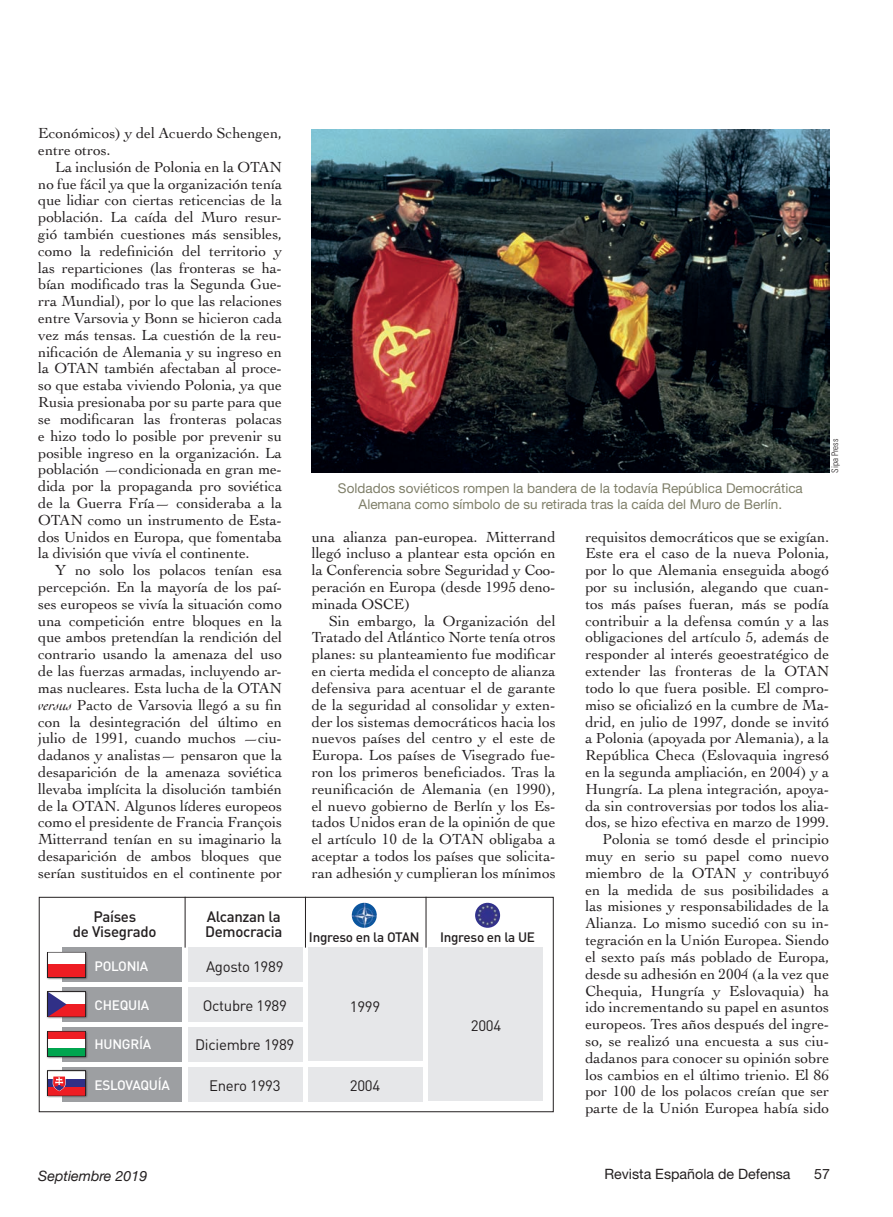
<style>
.page{position:relative;width:893px;height:1217px;background:#fff}
.page>*{position:absolute;margin:0;border:0;box-sizing:border-box;transform-origin:0 0}
.Texto_general{font:15.3px/16.8px "Cochin";color:#231f20;text-align:justify}
.textoinfo{font:15px "DIN";letter-spacing:-.02em;color:#231f20}
.textoinfo-2{font:500 15px/15px "DIN";letter-spacing:-.02em;color:#231f20}
.t1{font:14.25px "Helvetica Neue";color:#231f20}
.t2{font:italic 14.25px "Helvetica Neue";color:#231f20}
.Pie_de_foto{font:13.5px/15.8px "Helvetica Neue";color:#7f7f69;text-align:center}
.textoinfo-3{font:500 13.5px "DIN";letter-spacing:-.02em;color:#fff}
.textoinfo-4{font:500 13.5px "DIN";letter-spacing:-.02em;color:#231f20}
.Crédito_foto{font:300 condensed 9px "Univers";letter-spacing:-.005em;color:#231f20}
.s1{font-style:italic}
</style>
<div class="page">
<div style="left:39px;top:896px;width:514px;height:215px;border:1px solid #231f20"></div>
<div style="left:308px;top:947px;width:115px;height:113px;background:#e6e7e9"></div>
<div style="left:308px;top:1066px;width:115px;height:35px;background:#e6e7e9"></div>
<div style="left:188px;top:947px;width:114px;height:34px;background:#e6e7e9"></div>
<div style="left:188px;top:987px;width:114px;height:34px;background:#e6e7e9"></div>
<div style="left:188px;top:1027px;width:114px;height:34px;background:#e6e7e9"></div>
<div style="left:188px;top:1066px;width:114px;height:35px;background:#e6e7e9"></div>
<div style="left:428px;top:947px;width:115px;height:154px;background:#e6e7e9"></div>
<div style="left:62px;top:947px;width:120px;height:34px;background:#9d9fa2"></div>
<div style="left:62px;top:987px;width:120px;height:34px;background:#9d9fa2"></div>
<div style="left:62px;top:1027px;width:120px;height:34px;background:#9d9fa2"></div>
<div style="left:62px;top:1066px;width:120px;height:35px;background:#9d9fa2"></div>
<div style="left:46px;top:950px;width:42px;height:29px;background:#231f20;opacity:.75"></div>
<div style="left:48px;top:951px;width:37px;height:25px;background:#fff"></div>
<div style="left:48px;top:964px;width:37px;height:12px;background:#ee1d23"></div>
<div style="left:46px;top:990px;width:42px;height:28px;background:#231f20;opacity:.75"></div>
<div style="left:48px;top:991px;width:37px;height:25px;background:#fff"></div>
<div style="left:48px;top:1004px;width:37px;height:12px;background:#ee1d23"></div>
<svg style="left:50px;top:993px;width:17px;height:21px"></svg>
<div style="left:48px;top:991px;width:37px;height:25px;border:1px solid #231f20"></div>
<div style="left:46px;top:1029px;width:42px;height:29px;background:#231f20;opacity:.75"></div>
<div style="left:48px;top:1030px;width:37px;height:25px;background:#ee1d23"></div>
<div style="left:48px;top:1039px;width:37px;height:16px;background:#fff"></div>
<div style="left:48px;top:1047px;width:37px;height:8px;background:#00a54f"></div>
<div style="left:46px;top:1069px;width:42px;height:28px;background:#231f20;opacity:.75"></div>
<div style="left:48px;top:1070px;width:37px;height:25px;background:#fff"></div>
<div style="left:48px;top:1078px;width:37px;height:17px;background:#303087"></div>
<div style="left:48px;top:1087px;width:37px;height:8px;background:#ee1d23"></div>
<svg style="left:53px;top:1076px;width:13px;height:14px"></svg>
<div style="left:48px;top:1070px;width:37px;height:25px;border:1px solid #231f20"></div>
<img style="left:352px;top:902px;width:25px;height:25px;border-radius:13px">
<img style="left:475px;top:902px;width:25px;height:25px;border-radius:13px">
<hr style="left:426px;top:896px;width:1px;height:51px;background:#231f20">
<hr style="left:305px;top:896px;width:1px;height:51px;background:#231f20">
<hr style="left:185px;top:896px;width:1px;height:51px;background:#231f20">
<img style="left:312px;top:129px;width:517px;height:343px">
<p class="Texto_general" style="left:38px;top:124px;width:245px">Económicos) y del Acuerdo Schengen, entre otros.</p>
<p class="Texto_general" style="left:38px;top:158px;width:245px;text-indent:17px">La inclusión de Polonia en la OTAN no fue fácil ya que la organización tenía que lidiar con ciertas reticencias de la población. La caída del Muro resur&shy;gió también cuestiones más sensibles, como la redefinición del territorio y las reparticiones (las fronteras se ha&shy;bían modificado tras la Segunda Gue&shy;rra Mundial), por lo que las relaciones entre Varsovia y Bonn se hicieron cada vez más tensas. La cuestión de la reu&shy;nificación de Alemania y su ingreso en la OTAN también afectaban al proce&shy;so que estaba viviendo Polonia, ya que Rusia presionaba por su parte para que se modificaran las fronteras polacas e hizo todo lo posible por prevenir su posible ingreso en la organización. La población —condicionada en gran me&shy;dida por la propaganda pro soviética de la Guerra Fría— consideraba a la OTAN como un instrumento de Esta&shy;dos Unidos en Europa, que fomentaba la división que vivía el continente.</p>
<p class="Texto_general" style="left:38px;top:561px;width:245px;text-indent:17px">Y no solo los polacos tenían esa percepción. En la mayoría de los paí&shy;ses europeos se vivía la situación como una competición entre bloques en la que ambos pretendían la rendición del contrario usando la amenaza del uso de las fuerzas armadas, incluyendo ar&shy;mas nucleares. Esta lucha de la OTAN <span class="s1">versus</span> Pacto de Varsovia llegó a su fin con la desintegración del último en julio de 1991, cuando muchos —ciu&shy;dadanos y analistas— pensaron que la desaparición de la amenaza soviética llevaba implícita la disolución también de la OTAN. Algunos líderes europeos como el presidente de Francia François Mitterrand tenían en su imaginario la desaparición de ambos bloques que serían sustituidos en el continente por</p>
<p class="textoinfo-2" style="left:73px;top:908px;width:85px;text-align:center">Países<br>de Visegrado</p>
<p class="textoinfo-2" style="left:205px;top:908px;width:79px">Alcanzan la<br>Democracia</p>
<p class="textoinfo-3" style="left:95px;top:957px;width:55px">POLONIA</p>
<p class="textoinfo" style="left:206px;top:956px;width:79px">Agosto 1989</p>
<p class="textoinfo" style="left:203px;top:996px;width:86px">Octubre 1989</p>
<p class="textoinfo" style="left:195px;top:1035px;width:101px">Diciembre 1989</p>
<p class="textoinfo" style="left:209px;top:1076px;width:73px">Enero 1993</p>
<p class="textoinfo-3" style="left:95px;top:996px;width:56px">CHEQUIA</p>
<p class="textoinfo-3" style="left:95px;top:1035px;width:58px">HUNGRÍA</p>
<p class="textoinfo-3" style="left:95px;top:1076px;width:77px">ESLOVAQUÍA</p>
<p class="Pie_de_foto" style="left:338px;top:480px;width:466px">Soldados soviéticos rompen la bandera de la todavía República Democrática<br>Alemana como símbolo de su retirada tras la caída del Muro de Berlín.</p>
<p class="Crédito_foto" style="left:829px;top:472px;width:35px;rotate:-90deg">Sipa Press</p>
<p class="Texto_general" style="left:312px;top:527px;width:245px">una alianza pan-europea. Mitterrand llegó incluso a plantear esta opción en la Conferencia sobre Seguridad y Coo&shy;peración en Europa (desde 1995 deno&shy;minada OSCE)</p>
<p class="Texto_general" style="left:312px;top:611px;width:245px;text-indent:17px">Sin embargo, la Organización del Tratado del Atlántico Norte tenía otros planes: su planteamiento fue modificar en cierta medida el concepto de alianza defensiva para acentuar el de garante de la seguridad al consolidar y exten&shy;der los sistemas democráticos hacia los nuevos países del centro y el este de Europa. Los países de Visegrado fue&shy;ron los primeros beneficiados. Tras la reunificación de Alemania (en 1990), el nuevo gobierno de Berlín y los Es&shy;tados Unidos eran de la opinión de que el artículo 10 de la OTAN obligaba a aceptar a todos los países que solicita&shy;ran adhesión y cumplieran los mínimos</p>
<p class="textoinfo-4" style="left:309px;top:928px;width:112px">Ingreso en la OTAN</p>
<p class="textoinfo" style="left:350px;top:996px;width:32px">1999</p>
<p class="textoinfo" style="left:350px;top:1075px;width:32px">2004</p>
<p class="textoinfo-4" style="left:440px;top:928px;width:97px">Ingreso en la UE</p>
<p class="textoinfo" style="left:471px;top:1015px;width:32px">2004</p>
<p class="Texto_general" style="left:585px;top:527px;width:245px">requisitos democráticos que se exigían.<br>Este era el caso de la nueva Polonia, por lo que Alemania enseguida abogó por su inclusión, alegando que cuan&shy;tos más países fueran, más se podía contribuir a la defensa común y a las obligaciones del artículo 5, además de responder al interés geoestratégico de extender las fronteras de la OTAN todo lo que fuera posible. El compro&shy;miso se oficializó en la cumbre de Ma&shy;drid, en julio de 1997, donde se invitó a Polonia (apoyada por Alemania), a la República Checa (Eslovaquia ingresó en la segunda ampliación, en 2004) y a Hungría. La plena integración, apoya&shy;da sin controversias por todos los alia&shy;dos, se hizo efectiva en marzo de 1999.</p>
<p class="Texto_general" style="left:585px;top:829px;width:245px;text-indent:17px">Polonia se tomó desde el principio muy en serio su papel como nuevo miembro de la OTAN y contribuyó en la medida de sus posibilidades a las misiones y responsabilidades de la Alianza. Lo mismo sucedió con su in&shy;tegración en la Unión Europea. Siendo el sexto país más poblado de Europa, desde su adhesión en 2004 (a la vez que Chequia, Hungría y Eslovaquia) ha ido incrementando su papel en asuntos europeos. Tres años después del ingre&shy;so, se realizó una encuesta a sus ciu&shy;dadanos para conocer su opinión sobre los cambios en el último trienio. El 86 por 100 de los polacos creían que ser parte de la Unión Europea había sido</p>
<p class="t2" style="left:38px;top:1165px;width:111px">Septiembre 2019</p>
<p class="t1" style="left:604px;top:1164px;width:188px">Revista Española de Defensa</p>
<p class="t1" style="left:814px;top:1164px;width:17px">57</p>
</div>
